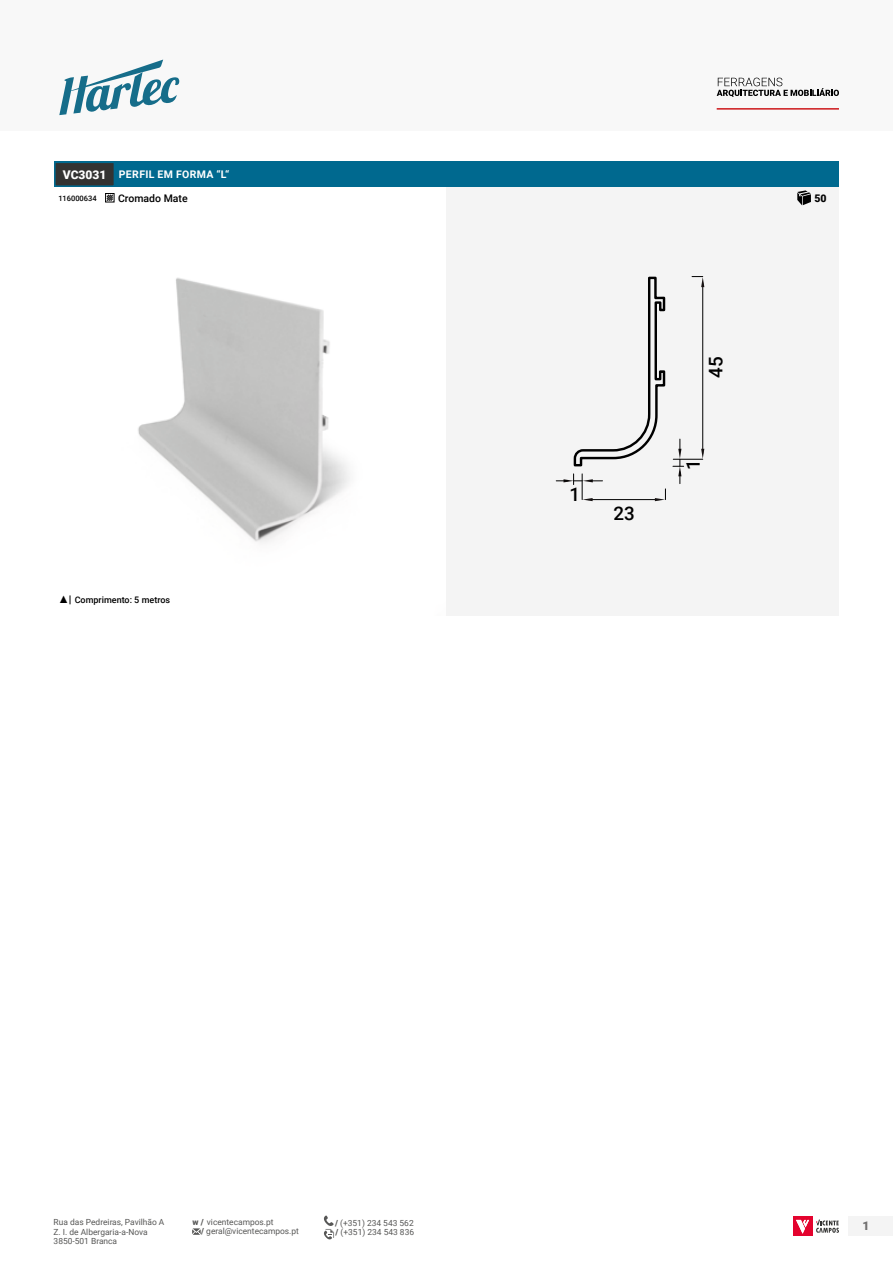
<style>
.page{position:relative;width:893px;height:1263px;background:#fff}
.page>*{position:absolute;margin:0;border:0;box-sizing:border-box;transform-origin:0 0}
.t1{font:500 18.75px "Roboto";color:#000}
.t2{font:900 12px "Roboto";color:#706f6f}
.t3{font:700 10.5px "Roboto";letter-spacing:.035em;color:#fff}
.t4{font:500 10.5px "Roboto";color:#000}
.t5{font:900 10.5px "Roboto";color:#000}
.t6{font:500 9px "Roboto";color:#000}
.t7{font:8.4px/9.6px "Roboto";color:#575756}
.t8{font:500 7.5px "Roboto";color:#000}
.s1{font-weight:900;font-size:12px}
.s2{font-family:"Times New Roman";font-weight:400;font-size:10.5px}
.s3{font-weight:900;font-size:10.5px}
.s4{font-weight:900}
</style>
<div class="page">
<div style="left:0;top:0;width:893px;height:131px;background:#f8f8f8"></div>
<svg style="left:59px;top:60px;width:120px;height:55px"></svg>
<div style="left:849px;top:1216px;width:44px;height:20px;background:#f4f4f4"></div>
<svg style="left:717px;top:78px;width:122px;height:19px"></svg>
<hr style="left:717px;top:108px;width:122px;height:2px;background:#cd171a">
<div style="left:793px;top:1216px;width:19px;height:20px;background:#e4032e"></div>
<svg style="left:796px;top:1220px;width:13px;height:14px"></svg>
<svg style="left:816px;top:1219px;width:23px;height:14px"></svg>
<svg style="left:192px;top:1228px;width:9px;height:7px"></svg>
<svg style="left:324px;top:1215px;width:10px;height:24px"></svg>
<img style="left:138px;top:277px;width:212px;height:266px">
<div style="left:446px;top:187px;width:393px;height:428px;background:#f4f4f4"></div>
<svg style="left:573px;top:276px;width:93px;height:191px"></svg>
<hr style="left:588px;top:499px;width:71px;height:1px;background:#000">
<svg style="left:655px;top:489px;width:11px;height:12px"></svg>
<svg style="left:556px;top:474px;width:46px;height:27px"></svg>
<hr style="left:702px;top:283px;width:1px;height:170px;background:#000">
<hr style="left:673px;top:459px;width:30px;height:1px;background:#000">
<svg style="left:701px;top:449px;width:3px;height:10px"></svg>
<svg style="left:692px;top:276px;width:12px;height:11px"></svg>
<svg style="left:673px;top:439px;width:11px;height:45px"></svg>
<div style="left:54px;top:162px;width:785px;height:25px;background:#00698f"></div>
<div style="left:54px;top:162px;width:61px;height:25px;background:#333332;border:2px solid #00698f"></div>
<svg style="left:797px;top:190px;width:14px;height:15px"></svg>
<svg style="left:105px;top:193px;width:10px;height:10px"></svg>
<p class="t3" style="left:63px;top:167px;width:168px"><span class="s1">VC3031</span> PERFIL EM FORMA “L“</p>
<p class="t8" style="left:58px;top:193px;width:40px">116000634</p>
<p class="t4" style="left:118px;top:191px;width:71px">Cromado Mate</p>
<p class="t5" style="left:814px;top:191px;width:14px">50</p>
<p class="t6" style="left:58px;top:594px;width:113px"><span class="s2">▲</span><span class="s3">|</span> Comprimento: 5 metros</p>
<h1 class="t1" style="left:570px;top:481px;width:12px">1</h1>
<h1 class="t1" style="left:614px;top:500px;width:23px">23</h1>
<h1 class="t1" style="left:703px;top:378px;width:23px;rotate:-90deg">45</h1>
<h1 class="t1" style="left:680px;top:470px;width:12px;rotate:-90deg">1</h1>
<p class="t7" style="left:54px;top:1217px;width:112px">Rua das Pedreiras, Pavilhão A</p>
<p class="t7" style="left:335px;top:1217px;width:80px"><span class="s4">/</span> (+351) 234 543 562</p>
<p class="t7" style="left:54px;top:1226px;width:96px">Z. I. de Albergaria-a-Nova<br>3850-501 Branca</p>
<p class="t7" style="left:201px;top:1217px;width:99px;line-height:9.1px;text-indent:-9px"><span class="s4">w /</span> vicentecampos.pt<br><span class="s4">/</span> geral@vicentecampos.pt</p>
<p class="t7" style="left:336px;top:1227px;width:80px"><span class="s4">/</span> (+351) 234 543 836</p>
<h2 class="t2" style="left:862px;top:1217px;width:8px">1</h2>
</div>
